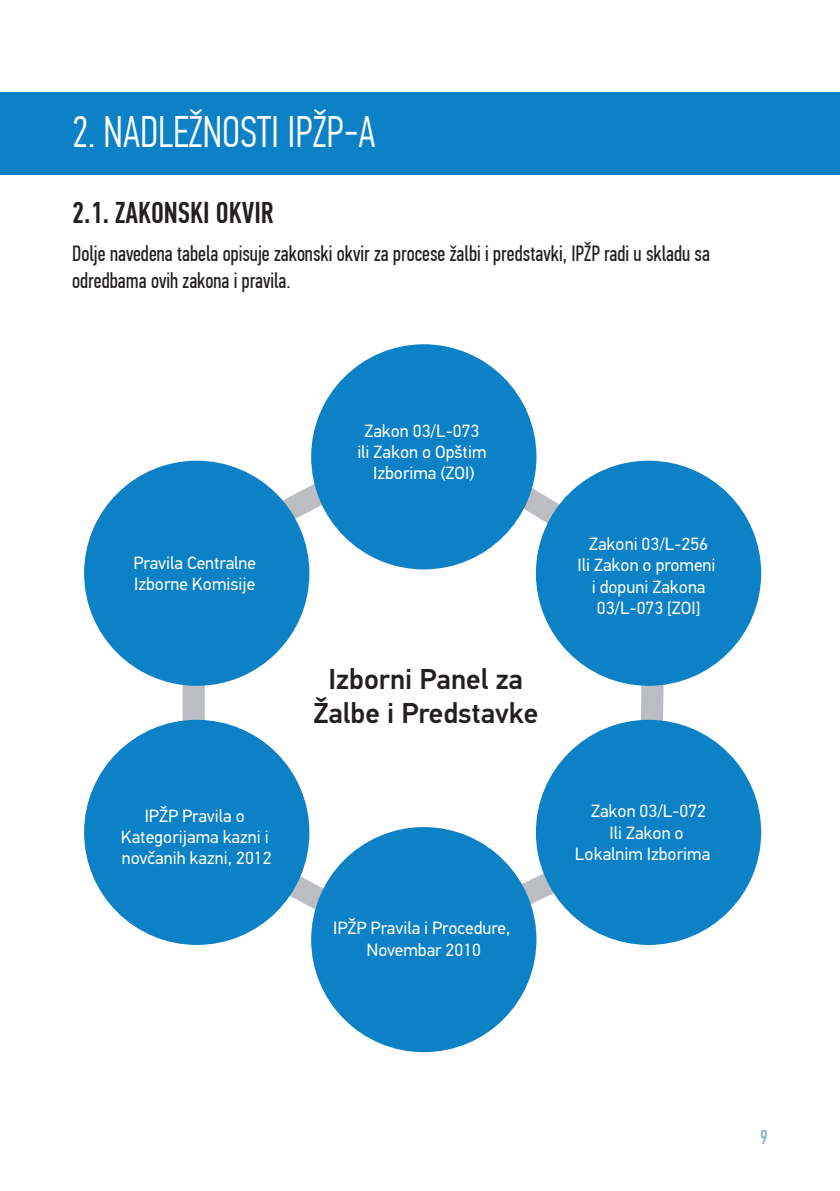
<style>
.page{position:relative;width:840px;height:1191px;background:#fff}
.page>*{position:absolute;margin:0;border:0;box-sizing:border-box;transform-origin:0 0}
.t1{font:300 44px "PF Din Text Comp Pro";color:#fff}
.t2{font:500 30px "PF Din Text Comp Pro";color:#231f20}
.t3{font:500 28.8px/34.6px "PF Din Text Pro";color:#231f20;text-align:center}
.t4{font:22px/26.4px "PF Din Text Comp Pro";color:#231f20}
.t5{font:20px "PF Din Text Comp Pro";color:#79a8d9}
.t6{font:17.8px/21.2px "PF Din Text Pro";color:#fff;text-align:center}
</style>
<div class="page">
<div style="left:0;top:92px;width:839px;height:82px;background:#0c81c5"></div>
<svg style="left:164px;top:412px;width:512px;height:561px"></svg>
<div style="left:84px;top:461px;width:225px;height:225px;background:#0c81c5;border-radius:50%"></div>
<div style="left:311px;top:344px;width:225px;height:225px;background:#0c81c5;border-radius:50%"></div>
<div style="left:535px;top:461px;width:225px;height:225px;background:#0c81c5;border-radius:50%"></div>
<div style="left:535px;top:720px;width:225px;height:225px;background:#0c81c5;border-radius:50%"></div>
<div style="left:311px;top:827px;width:225px;height:225px;background:#0c81c5;border-radius:50%"></div>
<div style="left:84px;top:720px;width:225px;height:225px;background:#0c81c5;border-radius:50%"></div>
<h1 class="t1" style="left:72px;top:107px;width:304px">2. NAD LEŽNOSTI IPŽP-A</h1>
<h2 class="t2" style="left:72px;top:195px;width:203px">2.1. ZAKONSKI OKVIR</h2>
<p class="t4" style="left:72px;top:241px;width:639px">Dolje navedena tabela opisuje zakonski okvir za procese žalbi i predstavki, IPŽP radi u skladu sa odredbama ovih zakona i pravila.</p>
<p class="t6" style="left:133px;top:552px;width:124px;text-align:left">Pravila Centralne<br>Izborne Komisije</p>
<p class="t6" style="left:121px;top:805px;width:152px">IPŽP Pravila o<br>Kategorijama kazni i novčanih kazni, 2012</p>
<p class="t6" style="left:357px;top:420px;width:131px">Zakon 03/L-073 ili Zakon o Opštim<br>Izborima (ZOI)</p>
<h3 class="t3" style="left:313px;top:662px;width:226px">Izborni Panel za<br>Žalbe i Predstavke</h3>
<p class="t6" style="left:333px;top:918px;width:179px">IPŽP Pravila i Procedure,<br>Novembar 2010</p>
<p class="t6" style="left:577px;top:533px;width:139px">Zakoni 03/L-256<br>Ili Zakon o promeni i dopuni Zakona<br>03/L-073 [ZOI]</p>
<p class="t6" style="left:590px;top:801px;width:116px">Zakon 03/L-072</p>
<p class="t6" style="left:609px;top:822px;width:76px">Ili Zakon o</p>
<p class="t6" style="left:574px;top:843px;width:137px">Lokalnim Izborima</p>
<p class="t5" style="left:759px;top:1125px;width:9px">9</p>
</div>
